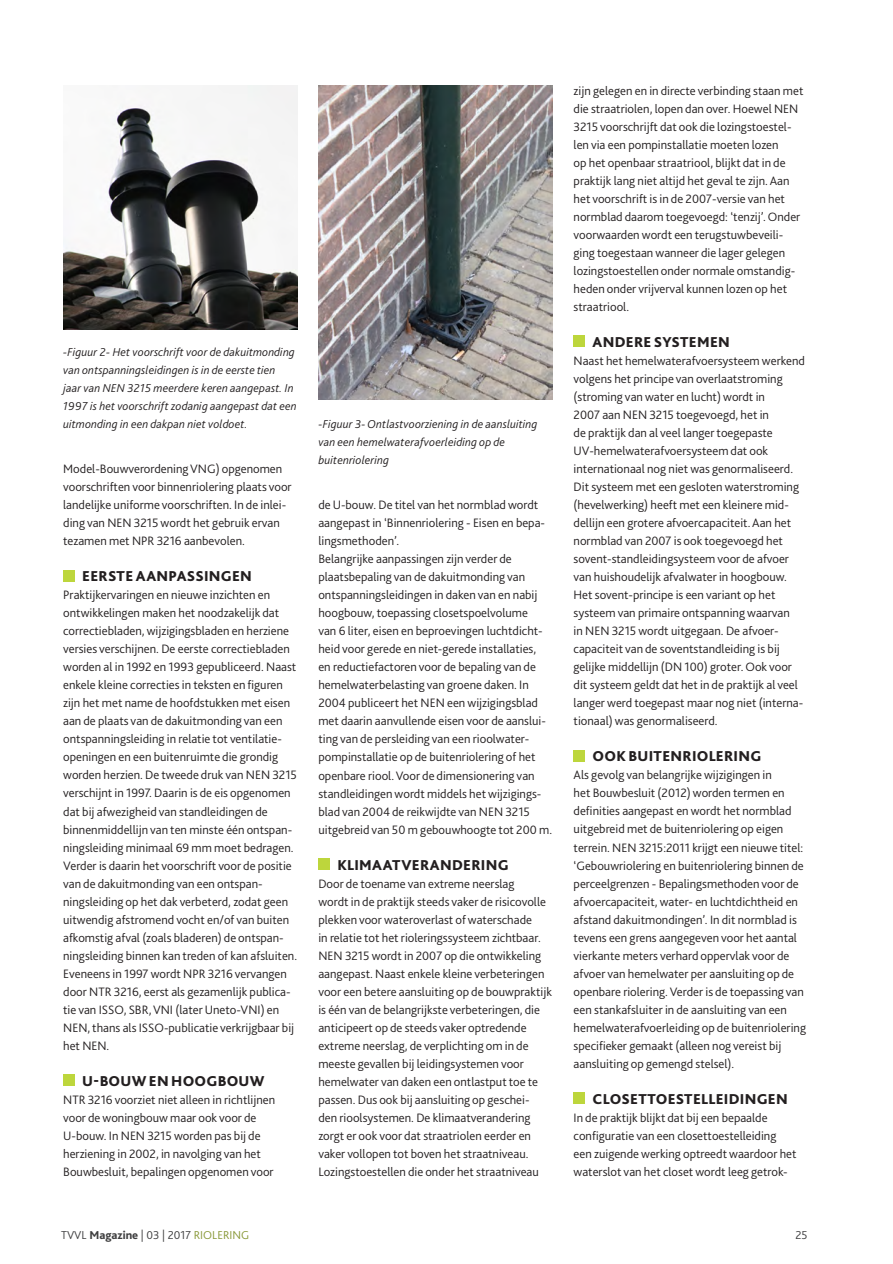
<style>
.page{position:relative;width:893px;height:1264px;background:#fff}
.page>*{position:absolute;margin:0;border:0;box-sizing:border-box;transform-origin:0 0}
.Bodykopje{font:800 15px "Bliss 2";letter-spacing:.02em;color:#231f20}
.Bodytekst{font:300 12.75px/18px "Bliss 2";color:#231f20}
.Bijschrift_foto_s_fi{font:italic 300 12px/18px "Bliss 2";letter-spacing:.01em;color:#231f20}
.t1{font:300 12px "Bliss 2";color:#3e3e3f}
.s1{font-weight:800}
.s2{color:#879735}
</style>
<div class="page">
<div style="left:63px;top:569px;width:12px;height:12px;background:#bdd63c"></div>
<div style="left:63px;top:1073px;width:12px;height:12px;background:#bdd63c"></div>
<div style="left:318px;top:857px;width:12px;height:12px;background:#bdd63c"></div>
<div style="left:573px;top:335px;width:12px;height:12px;background:#bdd63c"></div>
<div style="left:573px;top:749px;width:12px;height:12px;background:#bdd63c"></div>
<div style="left:573px;top:1091px;width:12px;height:12px;background:#bdd63c"></div>
<img style="left:63px;top:85px;width:234px;height:245px">
<img style="left:318px;top:85px;width:234px;height:314px">
<p class="Bijschrift_foto_s_fi" style="left:63px;top:343px;width:235px">-Figuur 2- Het voorschrift voor de dakuitmonding van ontspanningsleidingen is in de eerste tien<br>jaar van NEN 3215 meerdere keren aangepast. In 1997 is het voorschrift zodanig aangepast dat een uitmonding in een dakpan niet voldoet.</p>
<p class="Bodytekst" style="left:63px;top:459px;width:230px">Model-Bouwverordening VNG) opgenomen voorschriften voor binnenriolering plaats voor landelijke uniforme voorschriften. In de inlei&shy;ding van NEN 3215 wordt het gebruik ervan tezamen met NPR 3216 aanbevolen.</p>
<p class="Bodykopje" style="left:82px;top:567px;width:171px">EERSTE AANPASSINGEN</p>
<p class="Bodytekst" style="left:63px;top:585px;width:235px">Praktijkervaringen en nieuwe inzichten en ontwikkelingen maken het noodzakelijk dat correctiebladen, wijzigingsbladen en herziene versies verschijnen. De eerste correctiebladen worden al in 1992 en 1993 gepubliceerd. Naast enkele kleine correcties in teksten en figuren zijn het met name de hoofdstukken met eisen aan de plaats van de dakuitmonding van een ontspanningsleiding in relatie tot ventilatie&shy;openingen en een buitenruimte die grondig worden herzien. De tweede druk van NEN 3215 verschijnt in 1997. Daarin is de eis opgenomen dat bij afwezigheid van standleidingen de binnenmiddellijn van ten minste één ontspan&shy;ningsleiding minimaal 69 mm moet bedragen.<br>Verder is daarin het voorschrift voor de positie van de dakuitmonding van een ontspan&shy;ningsleiding op het dak verbeterd, zodat geen uitwendig afstromend vocht en/of van buiten afkomstig afval (zoals bladeren) de ontspan&shy;ningsleiding binnen kan treden of kan afsluiten.<br>Eveneens in 1997 wordt NPR 3216 vervangen door NTR 3216, eerst als gezamenlijk publica&shy;tie van ISSO, SBR, VNI (later Uneto-VNI) en NEN, thans als ISSO-publicatie verkrijgbaar bij het NEN.</p>
<p class="Bodykopje" style="left:82px;top:1071px;width:184px">U-BOUW EN HOOGBOUW</p>
<p class="Bodytekst" style="left:63px;top:1089px;width:214px">NTR 3216 voorziet niet alleen in richtlijnen voor de woningbouw maar ook voor de U-bouw. In NEN 3215 worden pas bij de herziening in 2002, in navolging van het Bouwbesluit, bepalingen opgenomen voor</p>
<p class="Bijschrift_foto_s_fi" style="left:318px;top:415px;width:221px">-Figuur 3- Ontlastvoorziening in de aansluiting van een hemelwaterafvoerleiding op de buitenriolering</p>
<p class="Bodytekst" style="left:318px;top:495px;width:228px">de U-bouw. De titel van het normblad wordt aangepast in ‘Binnenriolering - Eisen en bepa&shy;lingsmethoden’.</p>
<p class="Bodytekst" style="left:318px;top:549px;width:235px">Belangrijke aanpassingen zijn verder de plaatsbepaling van de dakuitmonding van ontspanningsleidingen in daken van en nabij hoogbouw, toepassing closetspoelvolume<br>van 6 liter, eisen en beproevingen luchtdicht&shy;heid voor gerede en niet-gerede installaties,<br>en reductiefactoren voor de bepaling van de hemelwaterbelasting van groene daken. In 2004 publiceert het NEN een wijzigingsblad met daarin aanvullende eisen voor de aanslui&shy;ting van de persleiding van een rioolwater&shy;pompinstallatie op de buitenriolering of het openbare riool. Voor de dimensionering van standleidingen wordt middels het wijzigings&shy;blad van 2004 de reikwijdte van NEN 3215 uitgebreid van 50 m gebouwhoogte tot 200 m.</p>
<p class="Bodykopje" style="left:337px;top:855px;width:173px">KLIMAATVERANDERING</p>
<p class="Bodytekst" style="left:318px;top:873px;width:235px">Door de toename van extreme neerslag<br>wordt in de praktijk steeds vaker de risicovolle plekken voor wateroverlast of waterschade<br>in relatie tot het rioleringssysteem zichtbaar.<br>NEN 3215 wordt in 2007 op die ontwikkeling aangepast. Naast enkele kleine verbeteringen voor een betere aansluiting op de bouwpraktijk is één van de belangrijkste verbeteringen, die anticipeert op de steeds vaker optredende extreme neerslag, de verplichting om in de meeste gevallen bij leidingsystemen voor hemelwater van daken een ontlastput toe te passen. Dus ook bij aansluiting op geschei-<br>den rioolsystemen. De klimaatverandering zorgt er ook voor dat straatriolen eerder en vaker vollopen tot boven het straatniveau.<br>Lozingstoestellen die onder het straatniveau</p>
<p class="Bodytekst" style="left:573px;top:81px;width:231px">zijn gelegen en in directe verbinding staan met die straatriolen, lopen dan over. Hoewel NEN 3215 voorschrijft dat ook die lozingstoestel&shy;len via een pompinstallatie moeten lozen<br>op het openbaar straatriool, blijkt dat in de praktijk lang niet altijd het geval te zijn. Aan het voorschrift is in de 2007-versie van het normblad daarom toegevoegd: ‘tenzij’. Onder voorwaarden wordt een terugstuwbeveili&shy;ging toegestaan wanneer die lager gelegen lozingstoestellen onder normale omstandig&shy;heden onder vrijverval kunnen lozen op het straatriool.</p>
<p class="Bodykopje" style="left:592px;top:333px;width:139px">ANDERE SYSTEMEN</p>
<p class="Bodytekst" style="left:573px;top:351px;width:233px">Naast het hemelwaterafvoersysteem werkend volgens het principe van overlaatstroming (stroming van water en lucht) wordt in<br>2007 aan NEN 3215 toegevoegd, het in<br>de praktijk dan al veel langer toegepaste UV-hemelwaterafvoersysteem dat ook internationaal nog niet was genormaliseerd.<br>Dit systeem met een gesloten waterstroming (hevelwerking) heeft met een kleinere mid&shy;dellijn een grotere afvoercapaciteit. Aan het normblad van 2007 is ook toegevoegd het sovent-standleidingsysteem voor de afvoer van huishoudelijk afvalwater in hoogbouw.<br>Het sovent-principe is een variant op het systeem van primaire ontspanning waarvan<br>in NEN 3215 wordt uitgegaan. De afvoer&shy;capaciteit van de soventstandleiding is bij gelijke middellijn (DN 100) groter. Ook voor dit systeem geldt dat het in de praktijk al veel langer werd toegepast maar nog niet (interna&shy;tionaal) was genormaliseerd.</p>
<p class="Bodykopje" style="left:592px;top:747px;width:170px">OOK BUITENRIOLERING</p>
<p class="Bodytekst" style="left:573px;top:765px;width:234px">Als gevolg van belangrijke wijzigingen in<br>het Bouwbesluit (2012) worden termen en definities aangepast en wordt het normblad uitgebreid met de buitenriolering op eigen terrein. NEN 3215:2011 krijgt een nieuwe titel: ‘Gebouwriolering en buitenriolering binnen de perceelgrenzen - Bepalingsmethoden voor de afvoercapaciteit, water- en luchtdichtheid en afstand dakuitmondingen’. In dit normblad is tevens een grens aangegeven voor het aantal vierkante meters verhard oppervlak voor de afvoer van hemelwater per aansluiting op de openbare riolering. Verder is de toepassing van een stankafsluiter in de aansluiting van een hemelwaterafvoerleiding op de buitenriolering specifieker gemaakt (alleen nog vereist bij aansluiting op gemengd stelsel).</p>
<p class="Bodykopje" style="left:592px;top:1089px;width:197px">CLOSETTOESTELLEIDINGEN</p>
<p class="Bodytekst" style="left:573px;top:1107px;width:224px">In de praktijk blijkt dat bij een bepaalde configuratie van een closettoestelleiding een zuigende werking optreedt waardoor het waterslot van het closet wordt leeg getrok-</p>
<p class="t1" style="left:61px;top:1227px;width:190px">TVVL <span class="s1">Magazine</span> | 03 | 2017 <span class="s2">RIOLERING</span></p>
<p class="t1" style="left:795px;top:1227px;width:14px">25</p>
</div>
